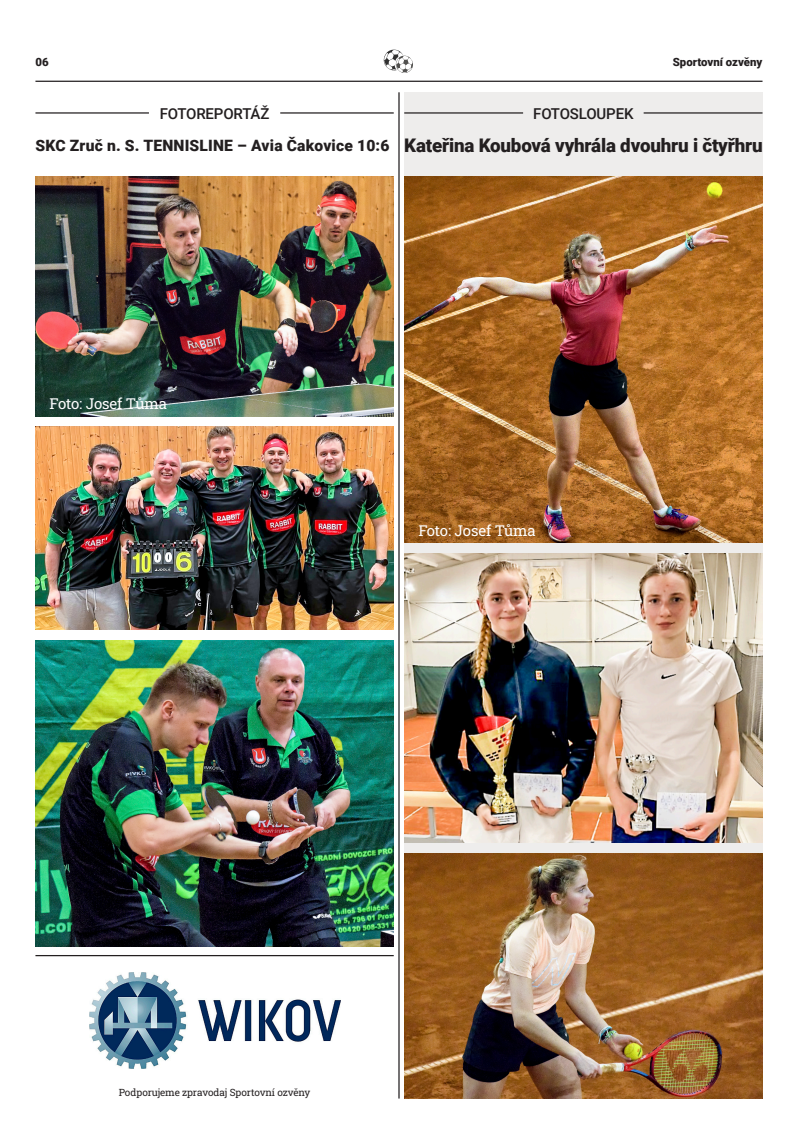
<style>
.page{position:relative;width:798px;height:1134px;background:#fff}
.page>*{position:absolute;margin:0;border:0;box-sizing:border-box;transform-origin:0 0}
.t1{font:900 18.75px "Roboto";letter-spacing:-.01em;color:#231f20}
.t2{font:900 15.62px "Roboto";letter-spacing:.01em;color:#231f20}
.t3{font:15px "Roboto Slab";letter-spacing:-.01em;color:#fff}
.t4{font:500 15px "Roboto";letter-spacing:-.01em;color:#231f20}
.t5{font:900 11.38px "Roboto";color:#231f20}
.t6{font:10px "Roboto Slab";letter-spacing:-.01em;color:#231f20}
</style>
<div class="page">
<hr style="left:35px;top:81px;width:727px;height:1px;background:#231f20">
<svg style="left:383px;top:50px;width:30px;height:23px"></svg>
<div style="left:404px;top:92px;width:358px;height:1006px;background:#eeedec"></div>
<hr style="left:404px;top:112px;width:119px;height:2px;background:#231f20">
<hr style="left:643px;top:112px;width:119px;height:2px;background:#231f20">
<hr style="left:35px;top:112px;width:114px;height:2px;background:#231f20">
<hr style="left:280px;top:112px;width:113px;height:2px;background:#231f20">
<hr style="left:35px;top:955px;width:358px;height:1px;background:#231f20">
<img style="left:89px;top:972px;width:251px;height:97px">
<hr style="left:398px;top:92px;width:1px;height:1006px;background:#231f20">
<img style="left:35px;top:177px;width:358px;height:239px">
<img style="left:35px;top:640px;width:358px;height:307px">
<img style="left:35px;top:427px;width:358px;height:203px">
<img style="left:404px;top:177px;width:358px;height:366px">
<img style="left:404px;top:554px;width:358px;height:289px">
<img style="left:404px;top:854px;width:358px;height:244px">
<p class="t5" style="left:35px;top:58px;width:15px">06</p>
<p class="t5" style="left:672px;top:58px;width:91px">Sportovní ozvěny</p>
<p class="t4" style="left:160px;top:107px;width:111px">FOTOREPORTÁŽ</p>
<p class="t2" style="left:35px;top:139px;width:355px">SKC Zruč n. S. TENNISLINE – Avia Čakovice 10:6</p>
<p class="t4" style="left:533px;top:107px;width:102px">FOTOSLOUPEK</p>
<p class="t1" style="left:404px;top:138px;width:360px">Kateřina Koubová vyhrála dvouhru i čtyřhru</p>
<p class="t3" style="left:50px;top:394px;width:119px">Foto: Josef Tůma</p>
<p class="t3" style="left:418px;top:520px;width:119px">Foto: Josef Tůma</p>
<p class="t6" style="left:119px;top:1085px;width:193px">Podporujeme zpravodaj Sportovní ozvěny</p>
</div>
